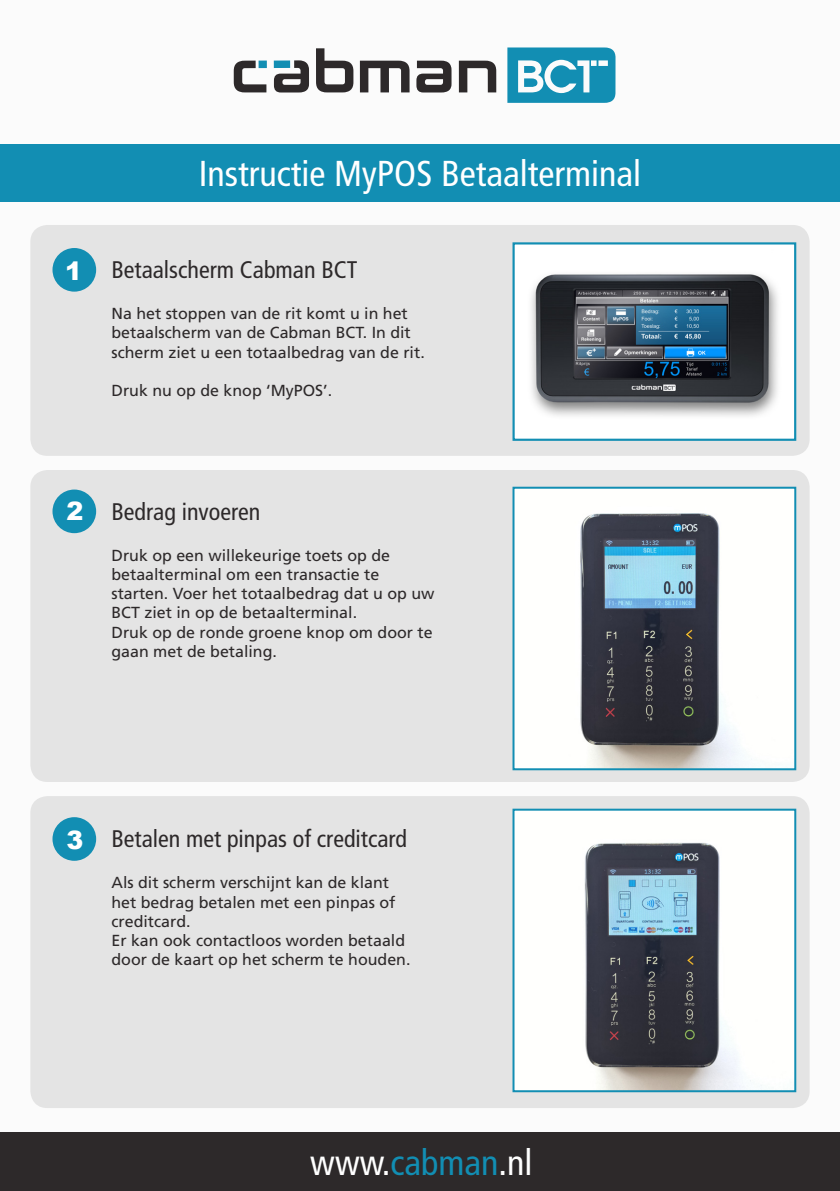
<style>
.page{position:relative;width:840px;height:1191px;background:#fff}
.page>*{position:absolute;margin:0;border:0;box-sizing:border-box;transform-origin:0 0}
.t1{font:condensed 36px "Frutiger LT Std";color:#fff}
.t2{font:900 25.4px "Arial";color:#fff}
.t3{font:condensed 24px "Frutiger LT Std";color:#2d292a}
.t4{font:16px/19.2px "Frutiger LT Std";color:#2d292a}
.s1{color:#128eb3}
</style>
<div class="page">
<div style="left:0;top:0;width:839px;height:1191px;background:#fbfbfb"></div>
<div style="left:30px;top:225px;width:779px;height:231px;background:#e4e4e4;border-radius:17px"></div>
<div style="left:30px;top:470px;width:779px;height:312px;background:#e4e4e4;border-radius:17px"></div>
<div style="left:30px;top:796px;width:779px;height:312px;background:#e4e4e4;border-radius:17px"></div>
<div style="left:52px;top:248px;width:44px;height:44px;background:#128eb3;border-radius:50%"></div>
<div style="left:52px;top:489px;width:44px;height:44px;background:#128eb3;border-radius:50%"></div>
<div style="left:52px;top:817px;width:44px;height:43px;background:#128eb3;border-radius:50%"></div>
<img style="left:515px;top:245px;width:277px;height:193px">
<div style="left:512px;top:242px;width:283px;height:199px;border:2px solid #128eb3"></div>
<img style="left:515px;top:490px;width:277px;height:277px">
<div style="left:512px;top:487px;width:283px;height:283px;border:2px solid #128eb3"></div>
<img style="left:515px;top:811px;width:277px;height:278px">
<div style="left:512px;top:808px;width:283px;height:284px;border:2px solid #128eb3"></div>
<svg style="left:507px;top:47px;width:108px;height:56px"></svg>
<svg style="left:233px;top:61px;width:33px;height:31px"></svg>
<svg style="left:274px;top:60px;width:35px;height:32px"></svg>
<svg style="left:316px;top:48px;width:37px;height:44px"></svg>
<svg style="left:360px;top:61px;width:49px;height:31px"></svg>
<svg style="left:416px;top:61px;width:35px;height:31px"></svg>
<svg style="left:458px;top:61px;width:38px;height:31px"></svg>
<div style="left:258px;top:61px;width:9px;height:7px;background:#128eb3"></div>
<div style="left:274px;top:60px;width:16px;height:8px;background:#128eb3"></div>
<div style="left:0;top:144px;width:839px;height:57px;background:#128eb3"></div>
<div style="left:0;top:1132px;width:839px;height:59px;background:#2d292a"></div>
<p class="t2" style="left:65px;top:252px;width:18px">1</p>
<p class="t1" style="left:199px;top:153px;width:443px">Instructie MyPOS Betaalterminal</p>
<p class="t3" style="left:111px;top:256px;width:247px">Betaalscherm Cabman BCT</p>
<p class="t4" style="left:111px;top:304px;width:314px">Na het stoppen van de rit komt u in het betaalscherm van de Cabman BCT. In dit scherm ziet u een totaalbedrag van de rit.</p>
<p class="t4" style="left:111px;top:381px;width:222px">Druk nu op de knop ‘MyPOS’.</p>
<p class="t2" style="left:67px;top:492px;width:18px">2</p>
<p class="t3" style="left:111px;top:497px;width:150px">Bedrag invoeren</p>
<p class="t4" style="left:111px;top:545px;width:324px">Druk op een willekeurige toets op de betaalterminal om een transactie te starten. Voer het totaalbedrag dat u op uw BCT ziet in op de betaalterminal.</p>
<p class="t4" style="left:111px;top:622px;width:322px">Druk op de ronde groene knop om door te gaan met de betaling.</p>
<p class="t2" style="left:67px;top:821px;width:18px">3</p>
<p class="t3" style="left:111px;top:825px;width:297px">Betalen met pinpas of creditcard</p>
<p class="t4" style="left:111px;top:873px;width:285px">Als dit scherm verschijnt kan de klant het bedrag betalen met een pinpas of creditcard.</p>
<p class="t4" style="left:111px;top:931px;width:300px">Er kan ook contactloos worden betaald door de kaart op het scherm te houden.</p>
<p class="t1" style="left:310px;top:1141px;width:223px">www.<span class="s1">cabman</span>.nl</p>
</div>
